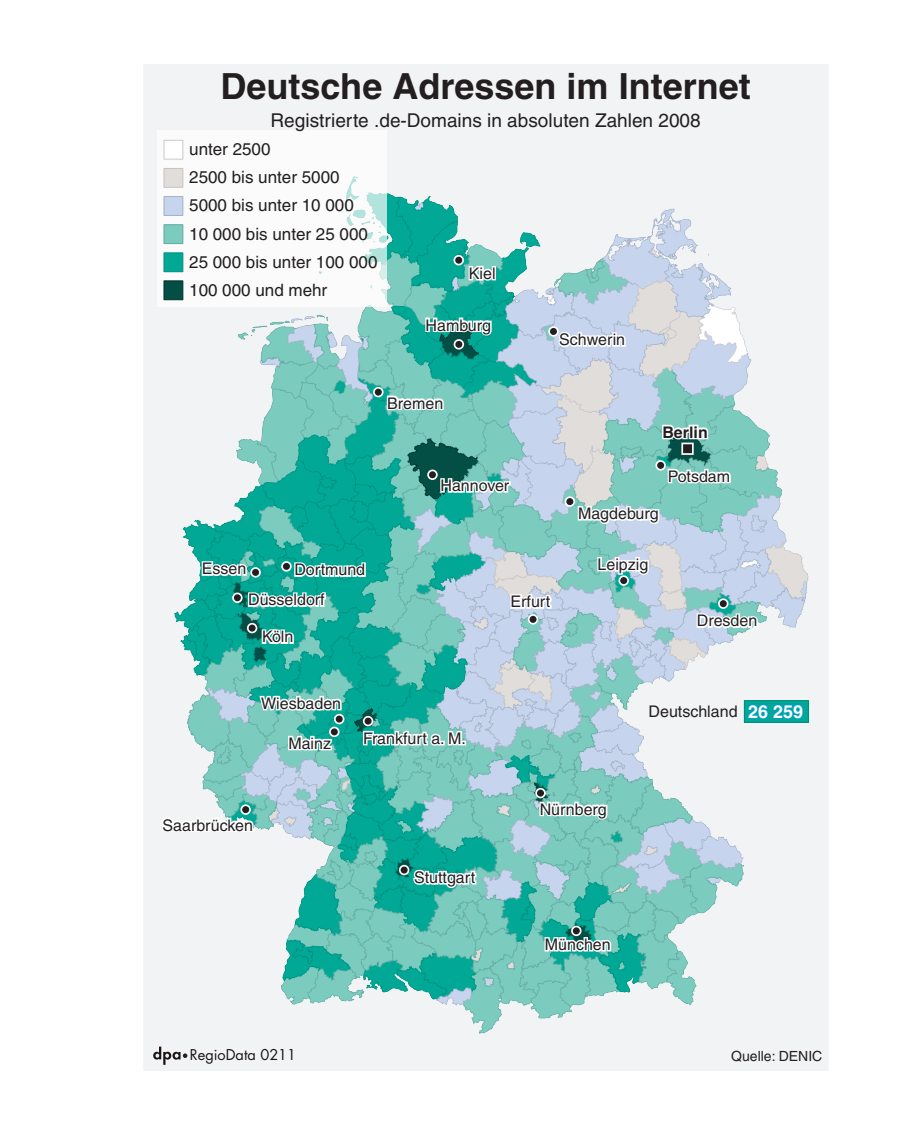
<style>
.page{position:relative;width:908px;height:1134px;background:#fff}
.page>*{position:absolute;margin:0;border:0;box-sizing:border-box;transform-origin:0 0}
.t1{font:700 36px "Helvetica LT";color:#231f20}
.t2{font:19px "Helvetica LT";color:#231f20}
.t3{font:17px/28.2px "Helvetica LT";color:#231f20}
.t4{font:16px "Helvetica LT";color:#231f20}
.t5{font:700 16px "Helvetica LT";color:#231f20}
.t6{font:14.6px "Futura";color:#1a1415}
.t7{font:14px "Helvetica LT";color:#231f20}
.s1{font-weight:700;font-size:18px;color:#fff}
</style>
<div class="page">
<img style="left:143px;top:105px;width:686px;height:966px">
<svg style="left:160px;top:816px;width:95px;height:19px"></svg>
<svg style="left:660px;top:423px;width:49px;height:20px"></svg>
<div style="left:454px;top:256px;width:9px;height:9px;background:#231f20;border-radius:50%"></div>
<div style="left:453px;top:255px;width:11px;height:10px;border:2px solid #fff;border-radius:50%"></div>
<div style="left:548px;top:327px;width:9px;height:9px;background:#231f20;border-radius:50%"></div>
<div style="left:548px;top:326px;width:10px;height:11px;border:2px solid #fff;border-radius:50%"></div>
<div style="left:681px;top:443px;width:12px;height:12px;background:#231f20;border:2px solid #fff"></div>
<div style="left:656px;top:461px;width:8px;height:9px;background:#231f20;border-radius:50%"></div>
<div style="left:655px;top:460px;width:10px;height:11px;border:2px solid #fff;border-radius:50%"></div>
<div style="left:565px;top:497px;width:9px;height:9px;background:#231f20;border-radius:50%"></div>
<div style="left:564px;top:496px;width:11px;height:11px;border:2px solid #fff;border-radius:50%"></div>
<div style="left:428px;top:470px;width:8px;height:9px;background:#231f20;border-radius:50%"></div>
<div style="left:427px;top:469px;width:10px;height:11px;border:2px solid #fff;border-radius:50%"></div>
<div style="left:373px;top:388px;width:9px;height:9px;background:#231f20;border-radius:50%"></div>
<div style="left:373px;top:387px;width:10px;height:10px;border:2px solid #fff;border-radius:50%"></div>
<div style="left:233px;top:593px;width:9px;height:9px;background:#231f20;border-radius:50%"></div>
<div style="left:232px;top:592px;width:10px;height:11px;border:2px solid #fff;border-radius:50%"></div>
<div style="left:528px;top:615px;width:9px;height:9px;background:#231f20;border-radius:50%"></div>
<div style="left:527px;top:614px;width:11px;height:11px;border:2px solid #fff;border-radius:50%"></div>
<div style="left:334px;top:714px;width:10px;height:10px;border:2px solid #fff;border-radius:50%"></div>
<div style="left:241px;top:805px;width:9px;height:9px;background:#231f20;border-radius:50%"></div>
<div style="left:240px;top:804px;width:11px;height:11px;border:2px solid #fff;border-radius:50%"></div>
<div style="left:399px;top:865px;width:9px;height:9px;background:#231f20;border-radius:50%"></div>
<div style="left:398px;top:865px;width:11px;height:10px;border:2px solid #fff;border-radius:50%"></div>
<div style="left:718px;top:599px;width:9px;height:9px;background:#231f20;border-radius:50%"></div>
<div style="left:717px;top:598px;width:11px;height:11px;border:2px solid #fff;border-radius:50%"></div>
<div style="left:454px;top:340px;width:9px;height:9px;background:#231f20;border-radius:50%"></div>
<div style="left:453px;top:339px;width:11px;height:11px;border:2px solid #fff;border-radius:50%"></div>
<svg style="left:557px;top:315px;width:70px;height:54px"></svg>
<svg style="left:576px;top:491px;width:84px;height:45px"></svg>
<svg style="left:666px;top:467px;width:65px;height:18px"></svg>
<svg style="left:508px;top:593px;width:45px;height:18px"></svg>
<svg style="left:694px;top:612px;width:64px;height:19px"></svg>
<svg style="left:595px;top:555px;width:55px;height:21px"></svg>
<div style="left:158px;top:130px;width:229px;height:177px;background:#fff"></div>
<svg style="left:467px;top:264px;width:28px;height:18px"></svg>
<svg style="left:438px;top:477px;width:74px;height:32px"></svg>
<svg style="left:257px;top:677px;width:86px;height:88px"></svg>
<svg style="left:361px;top:716px;width:105px;height:44px"></svg>
<svg style="left:246px;top:591px;width:81px;height:19px"></svg>
<svg style="left:260px;top:628px;width:35px;height:18px"></svg>
<svg style="left:412px;top:868px;width:66px;height:21px"></svg>
<svg style="left:542px;top:922px;width:70px;height:45px"></svg>
<svg style="left:385px;top:394px;width:60px;height:19px"></svg>
<svg style="left:423px;top:316px;width:70px;height:21px"></svg>
<div style="left:247px;top:624px;width:9px;height:8px;background:#231f20;border-radius:50%"></div>
<div style="left:247px;top:623px;width:10px;height:10px;border:2px solid #fff;border-radius:50%"></div>
<div style="left:251px;top:568px;width:9px;height:9px;background:#231f20;border-radius:50%"></div>
<div style="left:250px;top:567px;width:11px;height:11px;border:2px solid #fff;border-radius:50%"></div>
<div style="left:282px;top:562px;width:9px;height:9px;background:#231f20;border-radius:50%"></div>
<div style="left:281px;top:561px;width:10px;height:11px;border:2px solid #fff;border-radius:50%"></div>
<div style="left:536px;top:789px;width:8px;height:8px;background:#231f20;border-radius:50%"></div>
<div style="left:535px;top:788px;width:10px;height:10px;border:2px solid #fff;border-radius:50%"></div>
<div style="left:619px;top:576px;width:9px;height:9px;background:#231f20;border-radius:50%"></div>
<div style="left:618px;top:575px;width:10px;height:11px;border:2px solid #fff;border-radius:50%"></div>
<svg style="left:537px;top:795px;width:71px;height:28px"></svg>
<div style="left:363px;top:717px;width:9px;height:8px;background:#231f20;border-radius:50%"></div>
<div style="left:362px;top:716px;width:11px;height:10px;border:2px solid #fff;border-radius:50%"></div>
<svg style="left:292px;top:561px;width:75px;height:19px"></svg>
<svg style="left:200px;top:560px;width:48px;height:17px"></svg>
<div style="left:163px;top:140px;width:20px;height:20px;background:#fff;border:1px solid #cac8cf"></div>
<div style="left:163px;top:168px;width:20px;height:20px;background:#e1dddb;border:1px solid #c5c3c1"></div>
<div style="left:163px;top:196px;width:20px;height:20px;background:#c6d5ed;border:1px solid #a4b1c6"></div>
<div style="left:163px;top:224px;width:20px;height:20px;background:#7bcbbf;border:1px solid #65aaa1"></div>
<div style="left:163px;top:252px;width:20px;height:20px;background:#00a895;border:1px solid #008e7e"></div>
<div style="left:163px;top:280px;width:20px;height:20px;background:#034e45;border:1px solid #00322a"></div>
<div style="left:743px;top:700px;width:65px;height:23px;background:#00a895;border:1px solid #008e7e"></div>
<svg style="left:744px;top:701px;width:61px;height:20px"></svg>
<svg style="left:153px;top:1046px;width:34px;height:19px"></svg>
<h1 class="t1" style="left:220px;top:65px;width:531px">Deutsche Adressen im Internet</h1>
<p class="t2" style="left:270px;top:109px;width:431px">Registrierte .de-Domains in absoluten Zahlen 2008</p>
<p class="t3" style="left:189px;top:135px;width:190px">unter 2500<br>2500 bis unter 5000<br>5000 bis unter 10 000<br>10 000 bis unter 25 000<br>25 000 bis unter 100 000<br>100 000 und mehr</p>
<p class="t4" style="left:468px;top:264px;width:28px">Kiel</p>
<p class="t4" style="left:425px;top:316px;width:67px">Hamburg</p>
<p class="t4" style="left:559px;top:330px;width:67px">Schwerin</p>
<p class="t4" style="left:387px;top:394px;width:58px">Bremen</p>
<p class="t4" style="left:440px;top:476px;width:70px">Hannover</p>
<p class="t4" style="left:202px;top:559px;width:46px">Essen</p>
<p class="t4" style="left:294px;top:560px;width:72px">Dortmund</p>
<p class="t4" style="left:248px;top:590px;width:78px">Düsseldorf</p>
<p class="t4" style="left:262px;top:627px;width:33px">Köln</p>
<p class="t4" style="left:510px;top:592px;width:41px">Erfurt</p>
<p class="t5" style="left:662px;top:422px;width:47px">Berlin</p>
<p class="t4" style="left:578px;top:504px;width:82px">Magdeburg</p>
<p class="t4" style="left:667px;top:467px;width:64px">Potsdam</p>
<p class="t4" style="left:597px;top:555px;width:52px">Leipzig</p>
<p class="t4" style="left:696px;top:611px;width:62px">Dresden</p>
<p class="t4" style="left:261px;top:694px;width:82px">Wiesbaden</p>
<p class="t4" style="left:288px;top:734px;width:44px">Mainz</p>
<p class="t4" style="left:363px;top:729px;width:104px">Frankfurt a. M.</p>
<p class="t4" style="left:648px;top:702px;width:156px">Deutschland <span class="s1">26 259</span></p>
<p class="t4" style="left:162px;top:816px;width:92px">Saarbrücken</p>
<p class="t6" style="left:190px;top:1044px;width:108px">RegioData 0211</p>
<p class="t4" style="left:414px;top:868px;width:63px">Stuttgart</p>
<p class="t4" style="left:539px;top:800px;width:69px">Nürnberg</p>
<p class="t4" style="left:544px;top:935px;width:67px">München</p>
<p class="t7" style="left:731px;top:1048px;width:93px">Quelle: DENIC</p>
</div>
